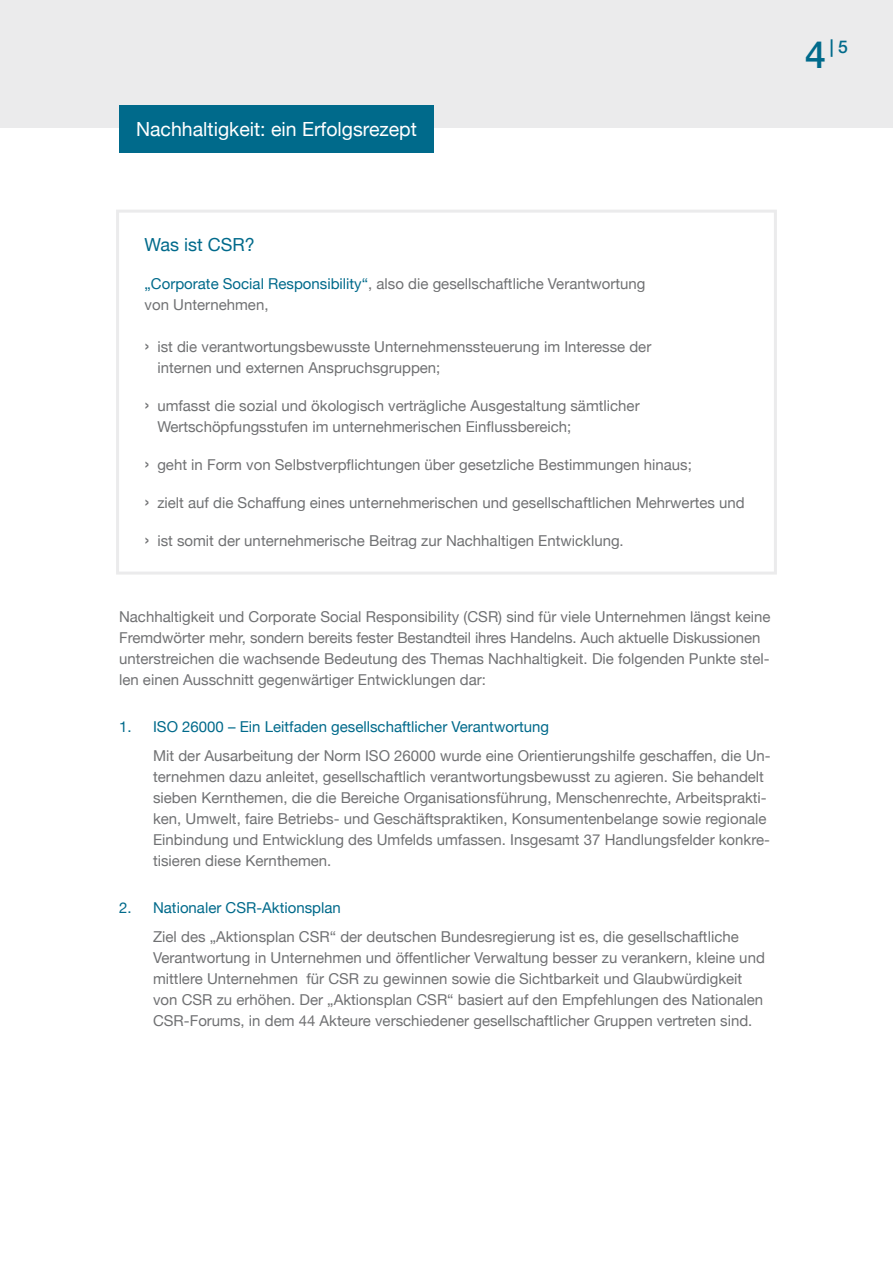
<style>
.page{position:relative;width:893px;height:1263px;background:#fff}
.page>*{position:absolute;margin:0;border:0;box-sizing:border-box;transform-origin:0 0}
.t1{font:19.5px "Helvetica Neue";color:#fff}
.t2{font:18px "Helvetica Neue";color:#006a8b}
.t3{font:500 17.55px "Helvetica Neue";color:#006a8b}
.t4{font:15px/21px "Helvetica Neue";color:#707173}
.t5{font:15px "Helvetica Neue";color:#006a8b}
.s1{font-size:37.5px}
.s2{color:#006a8b}
.s3{font-size:19.5px}
</style>
<div class="page">
<div style="left:0;top:0;width:893px;height:128px;background:#ebebec"></div>
<svg style="left:116px;top:210px;width:661px;height:365px"></svg>
<div style="left:119px;top:105px;width:315px;height:48px;background:#006a8b"></div>
<h1 class="t1" style="left:136px;top:117px;width:282px">Nachhaltigkeit: ein Erfolgsrezept</h1>
<p class="t3" style="left:805px;top:36px;width:44px"><span class="s1">4</span>|5</p>
<p class="t2" style="left:145px;top:234px;width:112px">Was ist CSR?</p>
<p class="t4" style="left:145px;top:273px;width:502px"><span class="s2">„Corporate Social Responsibility“</span>, also die gesellschaftliche Verantwortung von Unternehmen,</p>
<p class="t4" style="left:157px;top:336px;width:495px;text-indent:-13px"><span class="s3">›</span> ist die verantwortungsbewusste Unternehmenssteuerung im Interesse der internen und externen Anspruchsgruppen;</p>
<p class="t4" style="left:157px;top:395px;width:484px;text-indent:-13px"><span class="s3">›</span> umfasst die sozial und ökologisch verträgliche Ausgestaltung sämtlicher<br>Wertschöpfungsstufen im unternehmerischen Einflussbereich;</p>
<p class="t4" style="left:145px;top:454px;width:549px"><span class="s3">›</span> geht in Form von Selbstverpflichtungen über gesetzliche Bestimmungen hinaus;</p>
<p class="t4" style="left:145px;top:492px;width:602px"><span class="s3">›</span> zielt auf die Schaffung eines unternehmerischen und gesellschaftlichen Mehrwertes und</p>
<p class="t4" style="left:145px;top:530px;width:481px"><span class="s3">›</span> ist somit der unternehmerische Beitrag zur Nachhaltigen Entwicklung.</p>
<p class="t4" style="left:119px;top:606px;width:653px">Nachhaltigkeit und Corporate Social Responsibility (CSR) sind für viele Unternehmen längst keine Fremdwörter mehr, sondern bereits fester Bestandteil ihres Handelns. Auch aktuelle Diskussionen unterstreichen die wachsende Bedeutung des Themas Nachhaltigkeit. Die folgenden Punkte stel&shy;len einen Ausschnitt gegenwärtiger Entwicklungen dar:</p>
<p class="t5" style="left:119px;top:717px;width:431px">1. ISO 26000 – Ein Leitfaden gesellschaftlicher Verantwortung</p>
<p class="t4" style="left:153px;top:745px;width:619px">Mit der Ausarbeitung der Norm ISO 26000 wurde eine Orientierungshilfe geschaffen, die Un&shy;ternehmen dazu anleitet, gesellschaftlich verantwortungsbewusst zu agieren. Sie behandelt sieben Kernthemen, die die Bereiche Organisationsführung, Menschenrechte, Arbeitsprakti&shy;ken, Umwelt, faire Betriebs- und Geschäftspraktiken, Konsumentenbelange sowie regionale Einbindung und Entwicklung des Umfelds umfassen. Insgesamt 37 Handlungsfelder konkre&shy;tisieren diese Kernthemen.</p>
<p class="t5" style="left:119px;top:898px;width:223px">2. Nationaler CSR-Aktionsplan</p>
<p class="t4" style="left:153px;top:926px;width:613px">Ziel des „Aktionsplan CSR“ der deutschen Bundesregierung ist es, die gesellschaftliche Verantwortung in Unternehmen und öffentlicher Verwaltung besser zu verankern, kleine und mittlere Unternehmen für CSR zu gewinnen sowie die Sichtbarkeit und Glaubwürdigkeit von CSR zu erhöhen. Der „Aktionsplan CSR“ basiert auf den Empfehlungen des Nationalen CSR-Forums, in dem 44 Akteure verschiedener gesellschaftlicher Gruppen vertreten sind.</p>
</div>
